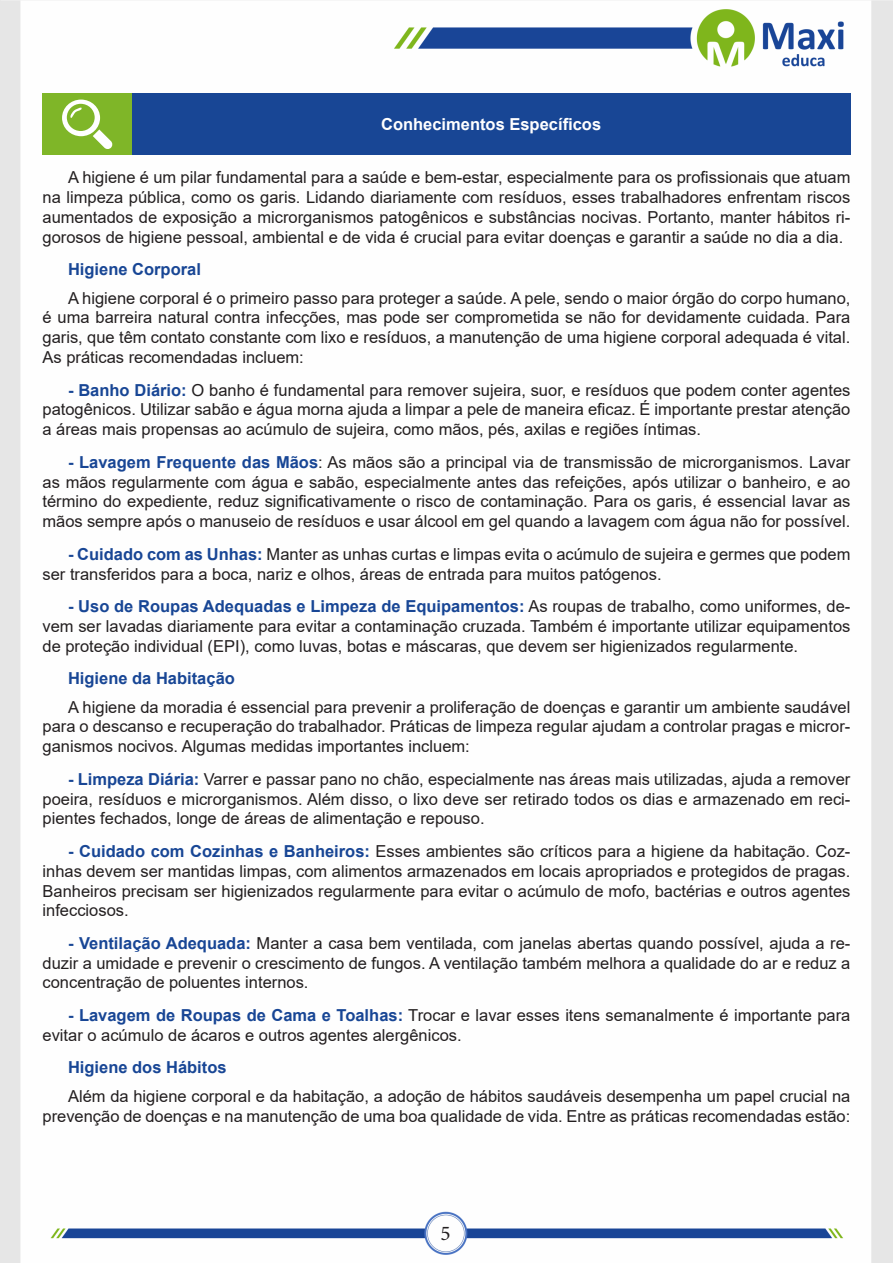
<style>
.page{position:relative;width:893px;height:1263px;background:#fff}
.page>*{position:absolute;margin:0;border:0;box-sizing:border-box;transform-origin:0 0}
.t1{font:21px "Minion Pro";color:#231f20}
.TEXTO_BASE{font:16.5px/19.8px "Arial";color:#231f20;text-align:justify}
.TEXTO_BASE-2{font:700 16.5px "Arial";color:#184695}
.Titulo_de_Caixa{font:700 16.5px "Arial";color:#fff}
.s1{font-weight:700;color:#184695}
</style>
<div class="page">
<img style="left:0;top:0;width:893px;height:1263px">
<div style="left:43px;top:94px;width:89px;height:61px;background:#7fb628"></div>
<div style="left:132px;top:94px;width:718px;height:61px;background:#184695"></div>
<svg style="left:62px;top:100px;width:51px;height:49px"></svg>
<p class="Titulo_de_Caixa" style="left:381px;top:113px;width:222px">Conhecimentos Específicos</p>
<p class="TEXTO_BASE" style="left:43px;top:168px;width:809px;text-indent:26px">A higiene é um pilar fundamental para a saúde e bem-estar, especialmente para os profissionais que atuam na limpeza pública, como os garis. Lidando diariamente com resíduos, esses trabalhadores enfrentam riscos aumentados de exposição a microrganismos patogênicos e substâncias nocivas. Portanto, manter hábitos ri&shy;gorosos de higiene pessoal, ambiental e de vida é crucial para evitar doenças e garantir a saúde no dia a dia.</p>
<p class="TEXTO_BASE-2" style="left:68px;top:258px;width:134px">Higiene Corporal</p>
<p class="TEXTO_BASE" style="left:43px;top:288px;width:809px;text-indent:26px">A higiene corporal é o primeiro passo para proteger a saúde. A pele, sendo o maior órgão do corpo humano, é uma barreira natural contra infecções, mas pode ser comprometida se não for devidamente cuidada. Para garis, que têm contato constante com lixo e resíduos, a manutenção de uma higiene corporal adequada é vital.<br>As práticas recomendadas incluem:</p>
<p class="TEXTO_BASE" style="left:43px;top:380px;width:809px;text-indent:26px"><span class="s1">- Banho Diário:</span> O banho é fundamental para remover sujeira, suor, e resíduos que podem conter agentes patogênicos. Utilizar sabão e água morna ajuda a limpar a pele de maneira eficaz. É importante prestar atenção a áreas mais propensas ao acúmulo de sujeira, como mãos, pés, axilas e regiões íntimas.</p>
<p class="TEXTO_BASE" style="left:43px;top:452px;width:809px;text-indent:26px"><span class="s1">- Lavagem Frequente das Mãos</span>: As mãos são a principal via de transmissão de microrganismos. Lavar as mãos regularmente com água e sabão, especialmente antes das refeições, após utilizar o banheiro, e ao término do expediente, reduz significativamente o risco de contaminação. Para os garis, é essencial lavar as mãos sempre após o manuseio de resíduos e usar álcool em gel quando a lavagem com água não for possível.</p>
<p class="TEXTO_BASE" style="left:43px;top:544px;width:809px;text-indent:26px"><span class="s1">- Cuidado com as Unhas:</span> Manter as unhas curtas e limpas evita o acúmulo de sujeira e germes que podem ser transferidos para a boca, nariz e olhos, áreas de entrada para muitos patógenos.</p>
<p class="TEXTO_BASE" style="left:43px;top:596px;width:809px;text-indent:26px"><span class="s1">- Uso de Roupas Adequadas e Limpeza de Equipamentos:</span> As roupas de trabalho, como uniformes, de&shy;vem ser lavadas diariamente para evitar a contaminação cruzada. Também é importante utilizar equipamentos de proteção individual (EPI), como luvas, botas e máscaras, que devem ser higienizados regularmente.</p>
<p class="TEXTO_BASE-2" style="left:68px;top:667px;width:168px">Higiene da Habitação</p>
<p class="TEXTO_BASE" style="left:43px;top:697px;width:809px;text-indent:26px">A higiene da moradia é essencial para prevenir a proliferação de doenças e garantir um ambiente saudável para o descanso e recuperação do trabalhador. Práticas de limpeza regular ajudam a controlar pragas e micror&shy;ganismos nocivos. Algumas medidas importantes incluem:</p>
<p class="TEXTO_BASE" style="left:43px;top:769px;width:809px;text-indent:26px"><span class="s1">- Limpeza Diária:</span> Varrer e passar pano no chão, especialmente nas áreas mais utilizadas, ajuda a remover poeira, resíduos e microrganismos. Além disso, o lixo deve ser retirado todos os dias e armazenado em reci&shy;pientes fechados, longe de áreas de alimentação e repouso.</p>
<p class="TEXTO_BASE" style="left:43px;top:841px;width:809px;text-indent:26px"><span class="s1">- Cuidado com Cozinhas e Banheiros:</span> Esses ambientes são críticos para a higiene da habitação. Coz&shy;inhas devem ser mantidas limpas, com alimentos armazenados em locais apropriados e protegidos de pragas.<br>Banheiros precisam ser higienizados regularmente para evitar o acúmulo de mofo, bactérias e outros agentes infecciosos.</p>
<p class="TEXTO_BASE" style="left:43px;top:933px;width:809px;text-indent:26px"><span class="s1">- Ventilação Adequada:</span> Manter a casa bem ventilada, com janelas abertas quando possível, ajuda a re&shy;duzir a umidade e prevenir o crescimento de fungos. A ventilação também melhora a qualidade do ar e reduz a concentração de poluentes internos.</p>
<p class="TEXTO_BASE" style="left:43px;top:1005px;width:809px;text-indent:26px"><span class="s1">- Lavagem de Roupas de Cama e Toalhas:</span> Trocar e lavar esses itens semanalmente é importante para evitar o acúmulo de ácaros e outros agentes alergênicos.</p>
<p class="TEXTO_BASE-2" style="left:68px;top:1056px;width:160px">Higiene dos Hábitos</p>
<p class="TEXTO_BASE" style="left:43px;top:1086px;width:809px;text-align:right">Além da higiene corporal e da habitação, a adoção de hábitos saudáveis desempenha um papel crucial na prevenção de doenças e na manutenção de uma boa qualidade de vida. Entre as práticas recomendadas estão:</p>
<p class="t1" style="left:440px;top:1219px;width:12px">5</p>
</div>
